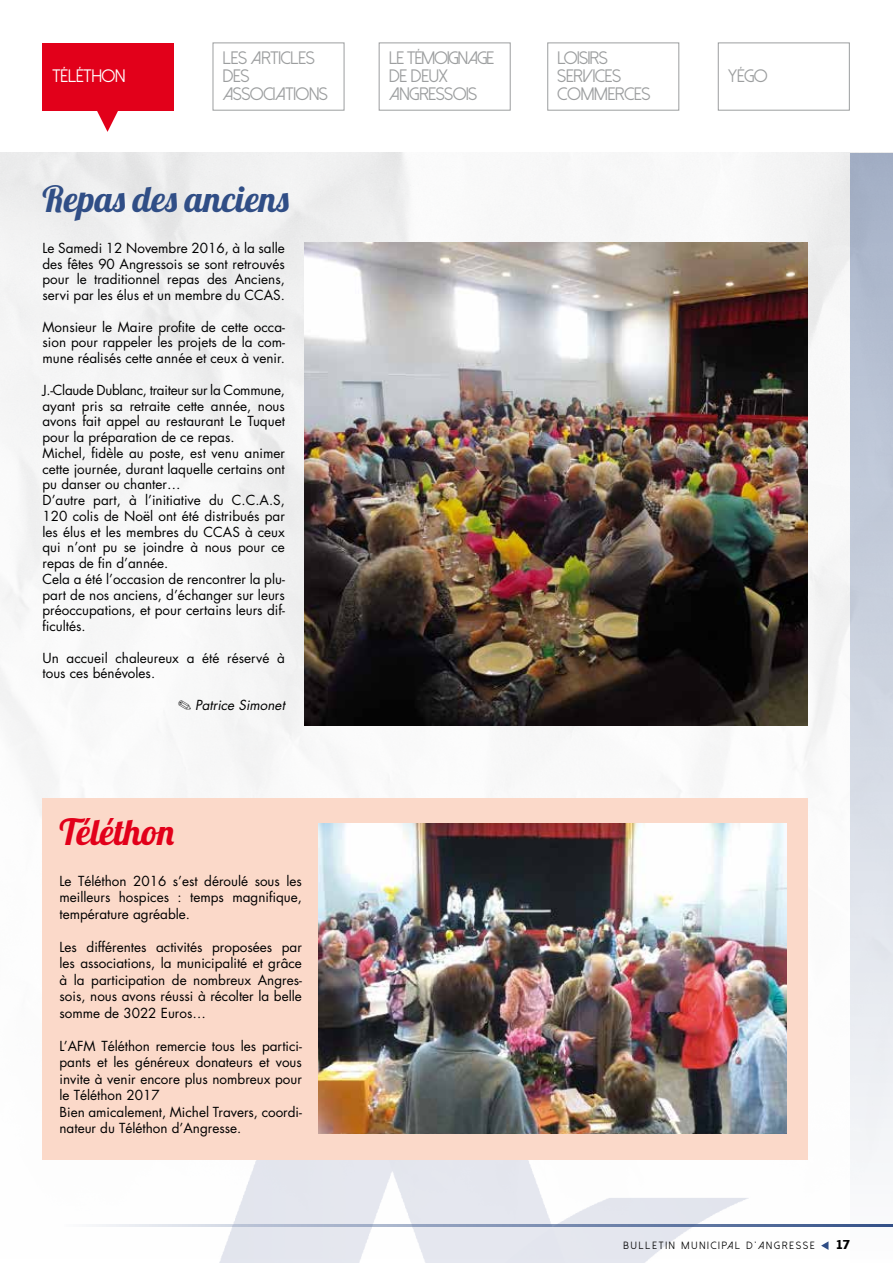
<style>
.page{position:relative;width:893px;height:1263px;background:#fff}
.page>*{position:absolute;margin:0;border:0;box-sizing:border-box;transform-origin:0 0}
.t1{font:36px "Lobster 1.4";letter-spacing:.02em;color:#304e86}
.t2{font:36px "Lobster 1.4";color:#e2001a}
.t3{font:18px/18px "Dolce Vita";color:#9c9e9f}
.t4{font:18px "Dolce Vita";color:#fff}
.t5{font:13.5px/15.8px "Futura";color:#000;text-align:justify}
.t6{font:italic 13.5px "Futura";color:#000}
.t7{font:700 13.5px "News Gothic T";color:#000}
.t8{font:10.5px "Dolce Vita";letter-spacing:.2em;color:#000}
</style>
<div class="page">
<div style="left:0;top:153px;width:893px;height:1109px;background:#f7f7f7"></div>
<img style="left:168px;top:1160px;width:599px;height:103px">
<div style="left:850px;top:153px;width:43px;height:1110px;background:linear-gradient(to bottom,#a4b0c6,#fdfdfe)"></div>
<hr style="left:64px;top:1224px;width:829px;height:2px;background:#304e86">
<svg style="left:821px;top:1241px;width:7px;height:9px"></svg>
<div style="left:379px;top:43px;width:132px;height:68px;border:1px solid #9c9e9f"></div>
<div style="left:547px;top:43px;width:132px;height:68px;border:1px solid #9c9e9f"></div>
<div style="left:718px;top:43px;width:132px;height:68px;border:1px solid #9c9e9f"></div>
<div style="left:213px;top:43px;width:131px;height:68px;border:1px solid #9c9e9f"></div>
<svg style="left:97px;top:110px;width:21px;height:22px"></svg>
<div style="left:43px;top:43px;width:131px;height:67px;background:#e2001a"></div>
<img style="left:304px;top:242px;width:504px;height:483px">
<div style="left:43px;top:798px;width:765px;height:362px;background:#fbd9c9"></div>
<img style="left:319px;top:824px;width:468px;height:309px">
<h2 class="t4" style="left:52px;top:67px;width:75px">TÉLÉTHON</h2>
<h2 class="t3" style="left:223px;top:50px;width:106px">LES ARTICLES<br>DES<br>ASSOCIATIONS</h2>
<h1 class="t1" style="left:43px;top:176px;width:248px">Repas des anciens</h1>
<p class="t5" style="left:43px;top:240px;width:244px">Le Samedi 12 Novembre 2016, à la salle des fêtes 90 Angressois se sont retrouvés pour le traditionnel repas des Anciens, servi par les élus et un membre du CCAS.</p>
<p class="t5" style="left:43px;top:319px;width:244px">Monsieur le Maire profite de cette occa&shy;sion pour rappeler les projets de la com&shy;mune réalisés cette année et ceux à venir.</p>
<p class="t5" style="left:43px;top:382px;width:244px;text-align:left">J.-Claude Dublanc, traiteur sur la Commune, ayant pris sa retraite cette année, nous avons fait appel au restaurant Le Tuquet pour la préparation de ce repas.<br>Michel, fidèle au poste, est venu animer cette journée, durant laquelle certains ont pu danser ou chanter…<br>D’autre part, à l’initiative du C.C.A.S, 120 colis de Noël ont été distribués par les élus et les membres du CCAS à ceux qui n’ont pu se joindre à nous pour ce repas de fin d’année.<br>Cela a été l’occasion de rencontrer la plu&shy;part de nos anciens, d’échanger sur leurs préoccupations, et pour certains leurs dif&shy;ficultés.</p>
<p class="t5" style="left:43px;top:649px;width:244px">Un accueil chaleureux a été réservé à tous ces bénévoles.</p>
<p class="t6" style="left:178px;top:695px;width:109px">✎ Patrice Simonet</p>
<h1 class="t2" style="left:60px;top:809px;width:116px">Téléthon</h1>
<p class="t5" style="left:60px;top:872px;width:244px;line-height:16.5px">Le Téléthon 2016 s’est déroulé sous les meilleurs hospices : temps magnifique, température agréable.</p>
<p class="t5" style="left:60px;top:938px;width:244px;line-height:16.5px">Les différentes activités proposées par les associations, la municipalité et grâce à la participation de nombreux Angres&shy;sois, nous avons réussi à récolter la belle somme de 3022 Euros…</p>
<p class="t5" style="left:60px;top:1037px;width:244px;line-height:16.5px;text-align:left">L’AFM Téléthon remercie tous les partici&shy;pants et les généreux donateurs et vous invite à venir encore plus nombreux pour le Téléthon 2017<br>Bien amicalement, Michel Travers, coordi&shy;nateur du Téléthon d’Angresse.</p>
<h2 class="t3" style="left:389px;top:50px;width:107px">LE TÉMOIGNAGE<br>DE DEUX<br>ANGRESSOIS</h2>
<h2 class="t3" style="left:558px;top:50px;width:94px">LOISIRS<br>SERVICES<br>COMMERCES</h2>
<h2 class="t3" style="left:728px;top:67px;width:20px">yégo</h2>
<p class="t8" style="left:623px;top:1240px;width:193px">BULLETIN MUNICIPAL D’ANGRESSE</p>
<p class="t7" style="left:835px;top:1237px;width:16px">17</p>
</div>
